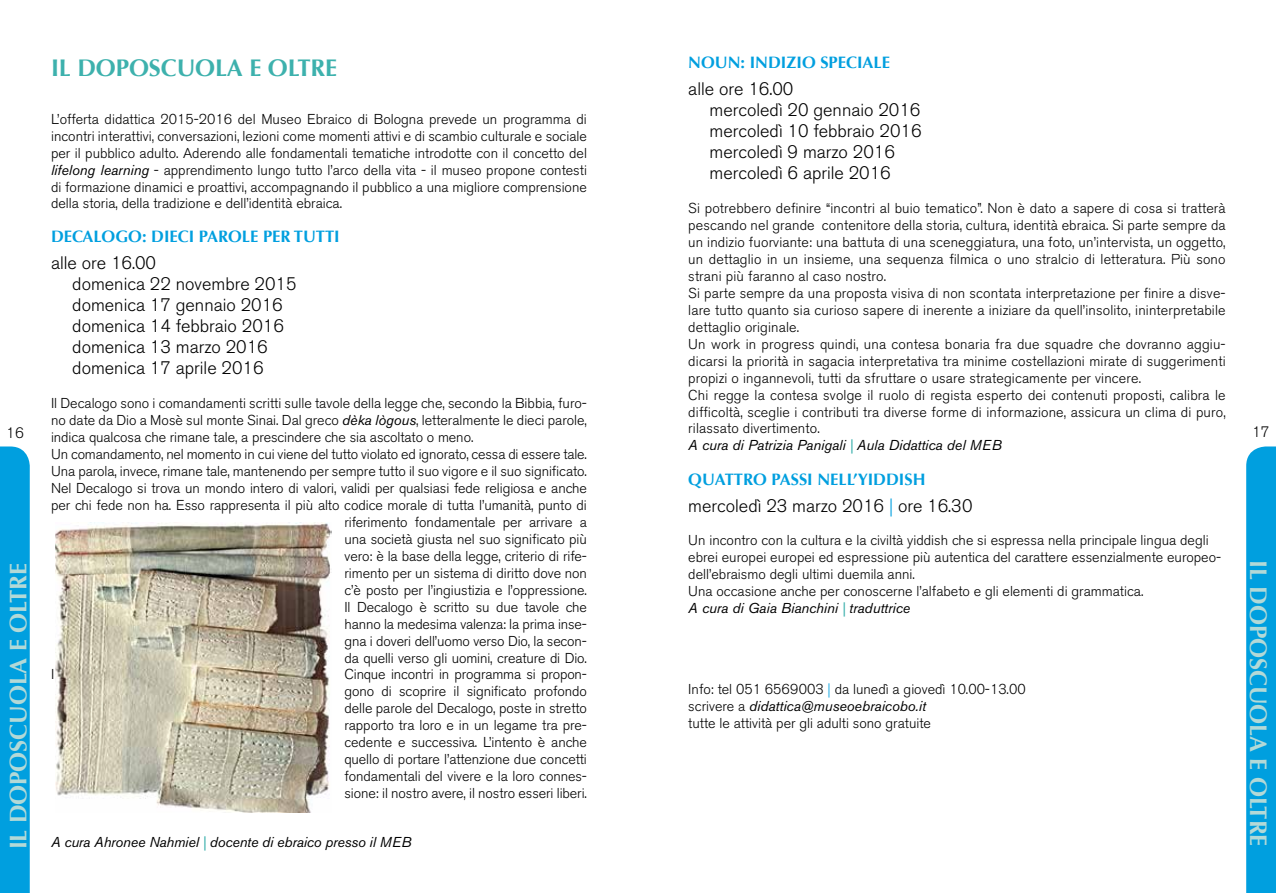
<style>
.page{position:relative;width:1276px;height:893px;background:#fff}
.page>*{position:absolute;margin:0;border:0;box-sizing:border-box;transform-origin:0 0}
.t1{font:700 24px "Optima";letter-spacing:-.005em;color:#b3d9d7}
.t2{font:700 24px "Optima";letter-spacing:-.005em;color:#3db1ad}
.t3{font:300 18px/21px "Akzidenz Grotesk BE";color:#000}
.t4{font:700 16.5px "Optima";color:#009fdf}
.t5{font:700 16.5px "Optima";color:#009fdf}
.t6{font:300 15px "Akzidenz Grotesk BE";color:#000}
.t7{font:300 14.25px/17px "Akzidenz Grotesk BE";color:#000}
.t8{font:italic 14.25px "Akzidenz Grotesk BE";letter-spacing:-.01em;color:#000}
.s1{font-style:inherit}
.s2{font-weight:400;font-style:italic}
.s3{font-weight:400;font-style:italic;color:#3db1ad}
.s4{color:#009fdf}
.s5{color:#3db1ad}
</style>
<div class="page">
<svg style="left:1246px;top:446px;width:30px;height:447px;background:#07a1df"></svg>
<div style="left:0;top:446px;width:30px;height:447px;background:#009fdf"></div>
<img style="left:55px;top:522px;width:276px;height:290px">
<p class="t5" style="left:688px;top:53px;width:203px">NOUN: INDIZIO SPECIAL<span class="s1">E</span></p>
<p class="t3" style="left:709px;top:79px;width:213px;text-indent:-21px">alle ore 16.00<br>mercoledì 20 gennaio 2016 mercoledì 10 febbraio 2016 mercoledì 9 marzo 2016 mercoledì 6 aprile 2016</p>
<p class="t7" style="left:688px;top:200px;width:539px">Si potrebbero definire “incontri al buio tematico”. Non è dato a sapere di cosa si tratterà pescando nel grande contenitore della storia, cultura, identità ebraica. Si parte sempre da un indizio fuorviante: una battuta di una sceneggiatura, una foto, un’intervista, un oggetto, un dettaglio in un insieme, una sequenza filmica o uno stralcio di letteratura. Più sono strani più faranno al caso nostro.<br>Si parte sempre da una proposta visiva di non scontata interpretazione per finire a disve&shy;lare tutto quanto sia curioso sapere di inerente a iniziare da quell’insolito, ininterpretabile dettaglio originale.<br>Un work in progress quindi, una contesa bonaria fra due squadre che dovranno aggiu&shy;dicarsi la priorità in sagacia interpretativa tra minime costellazioni mirate di suggerimenti propizi o ingannevoli, tutti da sfruttare o usare strategicamente per vincere.<br>Chi regge la contesa svolge il ruolo di regista esperto dei contenuti proposti, calibra le difficoltà, sceglie i contributi tra diverse forme di informazione, assicura un clima di puro, rilassato divertimento.<br><span class="s2">A cura di Patrizia Panigali</span> <span class="s3">|</span> <span class="s2">Aula Didattica del MEB</span></p>
<p class="t4" style="left:688px;top:469px;width:239px">QUATTRO PASSI NELL’YIDDISH</p>
<p class="t3" style="left:688px;top:495px;width:286px">mercoledì 23 marzo 2016 <span class="s4">|</span> ore 16.30</p>
<p class="t7" style="left:688px;top:532px;width:534px">Un incontro con la cultura e la civiltà yiddish che si espressa nella principale lingua degli ebrei europei europei ed espressione più autentica del carattere essenzialmente europeo&shy;dell’ebraismo degli ultimi duemila anni.<br>Una occasione anche per conoscerne l’alfabeto e gli elementi di grammatica.<br><span class="s2">A cura di Gaia Bianchini</span> <span class="s3">|</span> <span class="s2">traduttrice</span></p>
<h1 class="t2" style="left:51px;top:54px;width:288px">IL DOPOSCUOLA E OLTRE</h1>
<p class="t7" style="left:51px;top:111px;width:537px;text-align:justify">L’offerta didattica 2015-2016 del Museo Ebraico di Bologna prevede un programma di incontri interattivi, conversazioni, lezioni come momenti attivi e di scambio culturale e sociale per il pubblico adulto. Aderendo alle fondamentali tematiche introdotte con il concetto del <span class="s2">lifelong learning</span> - apprendimento lungo tutto l’arco della vita - il museo propone contesti di formazione dinamici e proattivi, accompagnando il pubblico a una migliore comprensione della storia, della tradizione e dell’identità ebraica.</p>
<p class="t4" style="left:51px;top:227px;width:290px">DECALOGO: DIECI PAROLE PER TUTTI</p>
<p class="t3" style="left:72px;top:253px;width:226px;text-indent:-21px">alle ore 16.00<br>domenica 22 novembre 2015 domenica 17 gennaio 2016 domenica 14 febbraio 2016 domenica 13 marzo 2016 domenica 17 aprile 2016</p>
<p class="t7" style="left:51px;top:395px;width:537px">Il Decalogo sono i comandamenti scritti sulle tavole della legge che, secondo la Bibbia, furo-</p>
<p class="t7" style="left:51px;top:412px;width:537px">no date da Dio a Mosè sul monte Sinai. Dal greco <span class="s2">dèka lògous</span>, letteralmente le dieci parole,</p>
<p class="t7" style="left:51px;top:429px;width:424px">indica qualcosa che rimane tale, a prescindere che sia ascoltato o meno.</p>
<p class="t7" style="left:51px;top:446px;width:537px">Un comandamento, nel momento in cui viene del tutto violato ed ignorato, cessa di essere tale.</p>
<p class="t7" style="left:51px;top:463px;width:537px">Una parola, invece, rimane tale, mantenendo per sempre tutto il suo vigore e il suo significato.</p>
<p class="t7" style="left:51px;top:480px;width:537px">Nel Decalogo si trova un mondo intero di valori, validi per qualsiasi fede religiosa e anche</p>
<p class="t7" style="left:51px;top:497px;width:537px">per chi fede non ha. Esso rappresenta il più alto codice morale di tutta l’umanità, punto di</p>
<p class="t7" style="left:344px;top:514px;width:244px">riferimento fondamentale per arrivare a</p>
<p class="t7" style="left:344px;top:531px;width:244px">una società giusta nel suo significato più</p>
<p class="t7" style="left:344px;top:548px;width:244px">vero: è la base della legge, criterio di rife-</p>
<p class="t7" style="left:344px;top:565px;width:244px">rimento per un sistema di diritto dove non</p>
<p class="t7" style="left:344px;top:582px;width:244px">c’è posto per l’ingiustizia e l’oppressione.</p>
<p class="t7" style="left:344px;top:598px;width:244px">Il Decalogo è scritto su due tavole che</p>
<p class="t7" style="left:344px;top:615px;width:244px">hanno la medesima valenza: la prima inse-</p>
<p class="t7" style="left:344px;top:632px;width:244px">gna i doveri dell’uomo verso Dio, la secon-</p>
<p class="t7" style="left:344px;top:649px;width:244px">da quelli verso gli uomini, creature di Dio.</p>
<p class="t7" style="left:51px;top:666px;width:5px">I</p>
<p class="t7" style="left:344px;top:666px;width:244px;text-align:justify">Cinque incontri in programma si propon&shy;gono di scoprire il significato profondo delle parole del Decalogo, poste in stretto rapporto tra loro e in un legame tra pre&shy;cedente e successiva. L’intento è anche quello di portare l’attenzione due concetti fondamentali del vivere e la loro connes&shy;sione: il nostro avere, il nostro esseri liberi.</p>
<p class="t8" style="left:51px;top:833px;width:362px">A cura Ahronee Nahmiel <span class="s5">|</span> docente di ebraico presso il MEB</p>
<p class="t6" style="left:6px;top:424px;width:19px">16</p>
<p class="t6" style="left:1252px;top:423px;width:19px">17</p>
<h1 class="t1" style="left:1272px;top:560px;width:288px;rotate:90deg">IL DOPOSCUOLA E OLTRE</h1>
<h1 class="t1" style="left:4px;top:849px;width:288px;rotate:-90deg">IL DOPOSCUOLA E OLTRE</h1>
<p class="t7" style="left:688px;top:681px;width:339px">Info: tel 051 6569003 <span class="s4">|</span> da lunedì a giovedì 10.00-13.00 scrivere a <span class="s2">didattica@museoebraicobo.it<br></span>tutte le attività per gli adulti sono gratuite</p>
</div>
